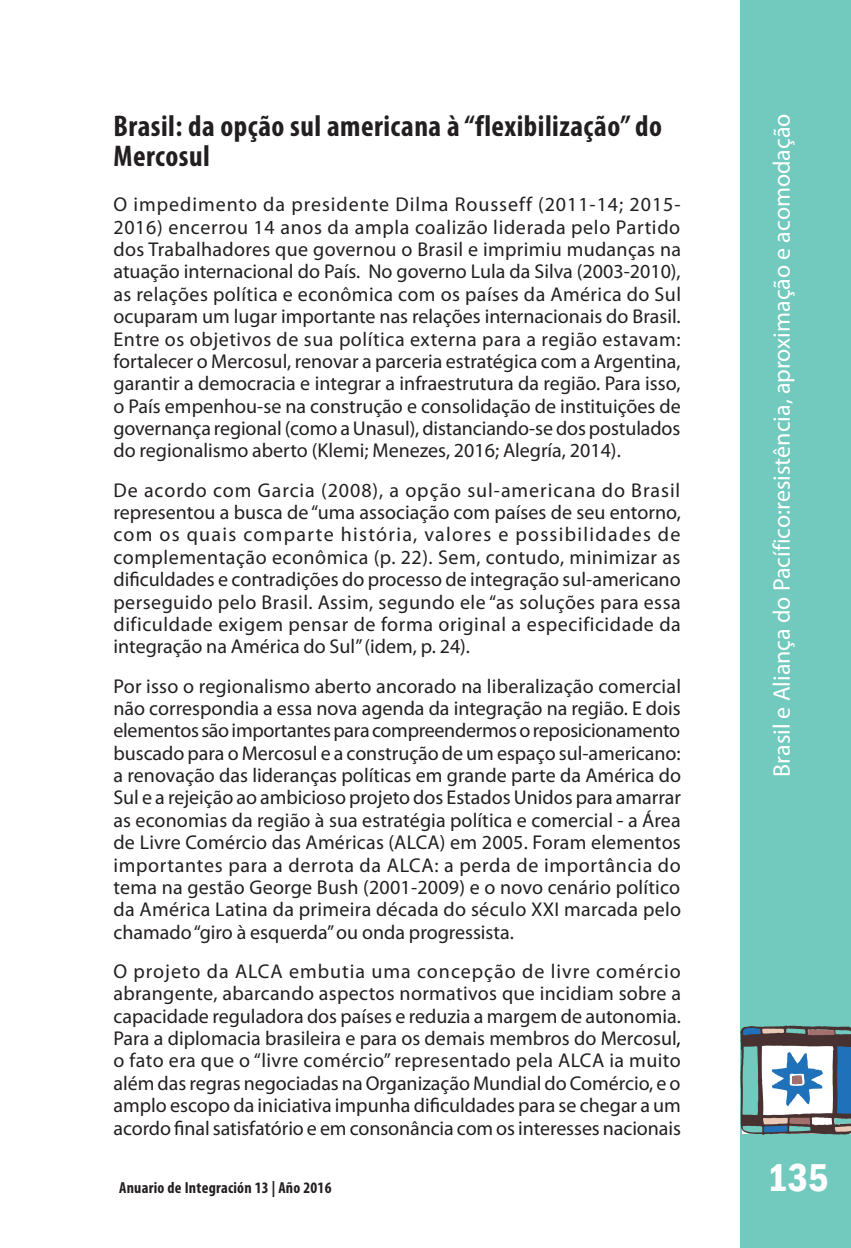
<style>
.page{position:relative;width:851px;height:1248px;background:#fff}
.page>*{position:absolute;margin:0;border:0;box-sizing:border-box;transform-origin:0 0}
.t1{font:600 condensed 40px "Franklin Gothic";color:#fff}
.Lad-1{font:700 condensed 30px/30.4px "Myriad Pro";letter-spacing:.015em;color:#231f20}
.Titu{font:24px "Myriad Pro";color:#fff}
.primerparrafo{font:20px/22.4px "Myriad Pro";color:#231f20;text-align:justify}
.Lad-1-2{font:700 condensed 16px "Myriad Pro";letter-spacing:.015em;color:#231f20}
.s1{color:#000}
</style>
<div class="page">
<div style="left:740px;top:0;width:110px;height:1247px;background:#72c9bd"></div>
<svg style="left:740px;top:1025px;width:110px;height:109px;background:#8699a4"></svg>
<p class="Lad-1" style="left:113px;top:110px;width:550px">Brasil: da opção sul americana à “flexibilização” do<br>Mercosul</p>
<p class="primerparrafo" style="left:113px;top:193px;width:569px">O impedimento da presidente Dilma Rousseff (2011-14; 2015- 2016) encerrou 14 anos da ampla coalizão liderada pelo Partido dos Trabalhadores que governou o Brasil e imprimiu mudanças na atuação internacional do País. No governo Lula da Silva (2003-2010), as relações política e econômica com os países da América do Sul ocuparam um lugar importante nas relações internacionais do Brasil.<br>Entre os objetivos de sua política externa para a região estavam: fortalecer o Mercosul, renovar a parceria estratégica com a Argentina, garantir a democracia e integrar a infraestrutura da região. Para isso, o País empenhou-se na construção e consolidação de instituições de governança regional (como a Unasul), distanciando-se dos postulados do regionalismo aberto (Klemi; Menezes, 2016; Alegría, 2014).</p>
<p class="primerparrafo" style="left:113px;top:478px;width:569px">De acordo com Garcia (2008), a opção sul-americana do Brasil representou a busca de “uma associação com países de seu entorno, com os quais comparte história, valores e possibilidades de complementação econômica (p. 22). Sem, contudo, minimizar as dificuldades e contradições do processo de integração sul-americano perseguido pelo Brasil. Assim, segundo ele “as soluções para essa dificuldade exigem pensar de forma original a especificidade da integração na América do Sul” (idem, p. 24).</p>
<p class="primerparrafo" style="left:113px;top:674px;width:569px">Por isso o regionalismo aberto ancorado na liberalização comercial não correspondia a essa nova agenda da integração na região. E dois elementos são importantes para compreendermos o reposicionamento buscado para o Mercosul e a construção de um espaço sul-americano: a renovação das lideranças políticas em grande parte da América do Sul e a rejeição ao ambicioso projeto dos Estados Unidos para amarrar as economias da região à sua estratégia política e comercial - a Área de Livre Comércio das Américas (ALCA) em 2005. Foram elementos importantes para a derrota da ALCA: a perda de importância do tema na gestão George Bush (2001-2009) e o novo cenário político da América Latina da primeira década do século XXI marcada pelo chamado “giro à esquerda” ou onda progressista.</p>
<p class="primerparrafo" style="left:113px;top:959px;width:569px">O projeto da ALCA embutia uma concepção de livre comércio abrangente, abarcando aspectos normativos que incidiam sobre a capacidade reguladora dos países e reduzia a margem de autonomia.<br>Para a diplomacia brasileira e para os demais membros do Mercosul<span class="s1">, </span>o fato era que o “livre comércio” representado pela ALCA ia muito além das regras negociadas na Organização Mundial do Comércio, e o amplo escopo da iniciativa impunha dificuldades para se chegar a um acordo final satisfatório e em consonância com os interesses nacionais</p>
<p class="Lad-1-2" style="left:119px;top:1177px;width:214px">Anuario de Integración 13 | Año 2016</p>
<p class="Titu" style="left:766px;top:776px;width:664px;rotate:-90deg">Brasil e Aliança do Pacífico:resistência, aproximação e acomodação</p>
<p class="t1" style="left:767px;top:1150px;width:63px">135</p>
</div>
